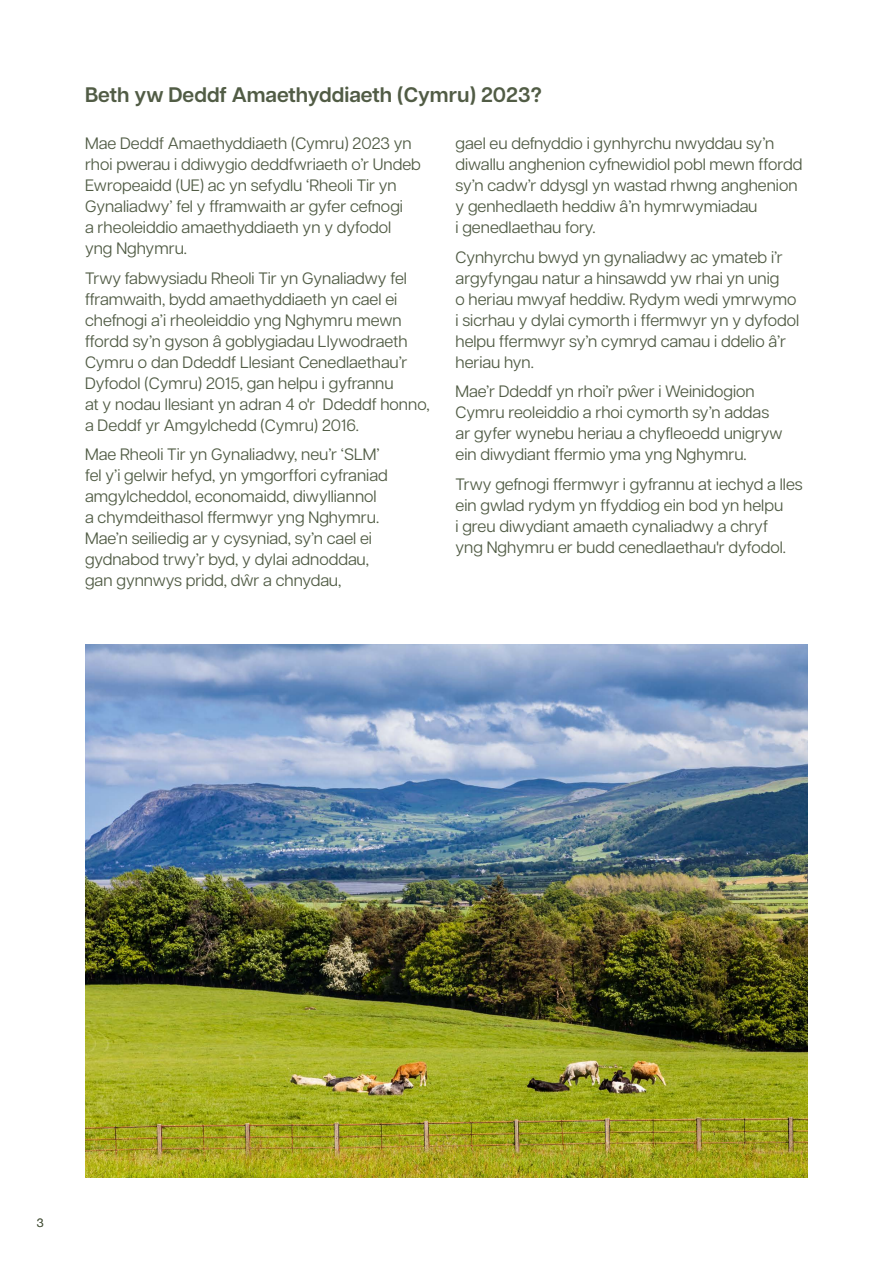
<style>
.page{position:relative;width:893px;height:1263px;background:#fff}
.page>*{position:absolute;margin:0;border:0;box-sizing:border-box;transform-origin:0 0}
.Main_titles{font:600 21px "Articulat CF";color:#515c45}
.Body{font:16.5px/21px "Articulat CF";color:#515c45}
.page_num{font:12px "Articulat CF";color:#515c45}
</style>
<div class="page">
<img style="left:85px;top:644px;width:723px;height:534px">
<h1 class="Main_titles" style="left:85px;top:79px;width:458px">Beth yw Deddf Amaethyddiaeth (Cymru) 2023?</h1>
<p class="Body" style="left:85px;top:132px;width:337px">Mae Deddf Amaethyddiaeth (Cymru) 2023 yn rhoi pwerau i ddiwygio deddfwriaeth o’r Undeb Ewropeaidd (UE) ac yn sefydlu ‘Rheoli Tir yn Gynaliadwy’ fel y fframwaith ar gyfer cefnogi<br>a rheoleiddio amaethyddiaeth yn y dyfodol yng Nghymru.</p>
<p class="Body" style="left:85px;top:266px;width:346px">Trwy fabwysiadu Rheoli Tir yn Gynaliadwy fel fframwaith, bydd amaethyddiaeth yn cael ei chefnogi a’i rheoleiddio yng Nghymru mewn ffordd sy’n gyson â goblygiadau Llywodraeth Cymru o dan Ddeddf Llesiant Cenedlaethau’r Dyfodol (Cymru) 2015, gan helpu i gyfrannu<br>at y nodau llesiant yn adran 4 o'r Ddeddf honno, a Deddf yr Amgylchedd (Cymru) 2016.</p>
<p class="Body" style="left:85px;top:443px;width:304px">Mae Rheoli Tir yn Gynaliadwy, neu’r ‘SLM’ fel y’i gelwir hefyd, yn ymgorffori cyfraniad amgylcheddol, economaidd, diwylliannol a chymdeithasol ffermwyr yng Nghymru.<br>Mae’n seiliedig ar y cysyniad, sy’n cael ei gydnabod trwy’r byd, y dylai adnoddau, gan gynnwys pridd, dŵr a chnydau,</p>
<p class="Body" style="left:455px;top:132px;width:348px">gael eu defnyddio i gynhyrchu nwyddau sy’n diwallu anghenion cyfnewidiol pobl mewn ffordd sy’n cadw’r ddysgl yn wastad rhwng anghenion y genhedlaeth heddiw â’n hymrwymiadau<br>i genedlaethau fory.</p>
<p class="Body" style="left:455px;top:245px;width:345px">Cynhyrchu bwyd yn gynaliadwy ac ymateb i’r argyfyngau natur a hinsawdd yw rhai yn unig<br>o heriau mwyaf heddiw. Rydym wedi ymrwymo i sicrhau y dylai cymorth i ffermwyr yn y dyfodol helpu ffermwyr sy’n cymryd camau i ddelio â’r heriau hyn.</p>
<p class="Body" style="left:455px;top:380px;width:329px">Mae’r Ddeddf yn rhoi’r pŵer i Weinidogion Cymru reoleiddio a rhoi cymorth sy’n addas ar gyfer wynebu heriau a chyfleoedd unigryw ein diwydiant ffermio yma yng Nghymru.</p>
<p class="Body" style="left:455px;top:472px;width:349px">Trwy gefnogi ffermwyr i gyfrannu at iechyd a lles ein gwlad rydym yn ffyddiog ein bod yn helpu<br>i greu diwydiant amaeth cynaliadwy a chryf<br>yng Nghymru er budd cenedlaethau'r dyfodol.</p>
<p class="page_num" style="left:37px;top:1214px;width:8px">3</p>
</div>
